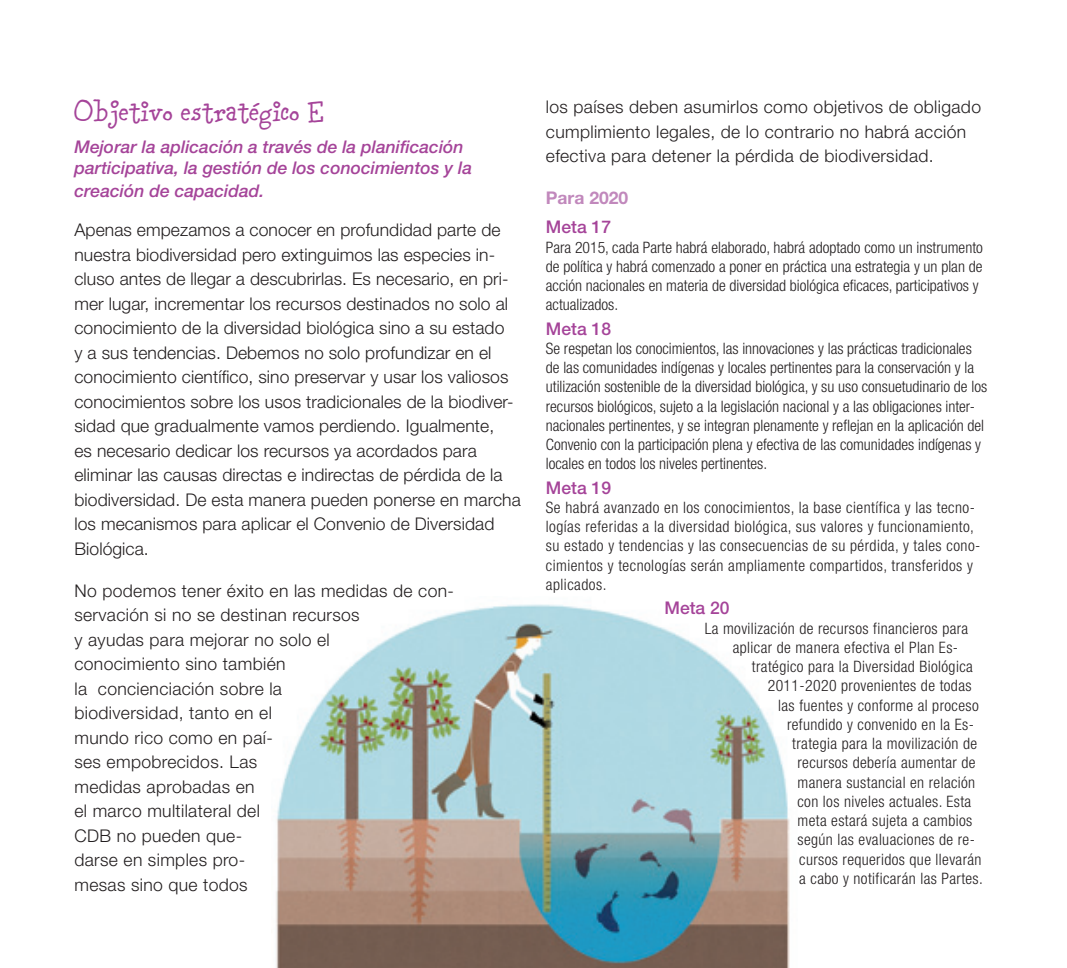
<style>
.page{position:relative;width:1067px;height:968px;background:#fff}
.page>*{position:absolute;margin:0;border:0;box-sizing:border-box;transform-origin:0 0}
.t1{font:42px "Carnation cp";color:#a54499}
.t2{font:300 17.5px/24.5px "Helvetica Neue";letter-spacing:.005em;color:#231f20}
.t3{font:italic 500 17.5px/21.5px "Helvetica Neue";color:#a54499}
.t4{font:500 17.5px "Helvetica Neue";color:#a54499}
.t5{font:700 17.5px "Helvetica Neue";color:#c188bc}
.t6{font:300 condensed 15.75px/19.2px "Helvetica Neue";letter-spacing:.005em;color:#231f20}
.t7{font:300 condensed 15.75px "Helvetica Neue";letter-spacing:.025em;color:#231f20}
.t8{font:300 condensed 15.75px/19.2px "Helvetica Neue";letter-spacing:.03em;color:#231f20}
</style>
<div class="page">
<img style="left:276px;top:604px;width:514px;height:363px">
<h1 class="t1" style="left:74px;top:93px;width:251px">Objetivo estratégico E</h1>
<p class="t3" style="left:74px;top:136px;width:399px">Mejorar la aplicación a través de la planificación participativa, la gestión de los conocimientos y la creación de capacidad.</p>
<p class="t2" style="left:74px;top:217px;width:448px">Apenas empezamos a conocer en profundidad parte de nuestra biodiversidad pero extinguimos las especies in&shy;cluso antes de llegar a descubrirlas. Es necesario, en pri&shy;mer lugar, incrementar los recursos destinados no solo al conocimiento de la diversidad biológica sino a su estado<br>y a sus tendencias. Debemos no solo profundizar en el conocimiento científico, sino preservar y usar los valiosos conocimientos sobre los usos tradicionales de la biodiver&shy;sidad que gradualmente vamos perdiendo. Igualmente,<br>es necesario dedicar los recursos ya acordados para eliminar las causas directas e indirectas de pérdida de la biodiversidad. De esta manera pueden ponerse en marcha los mecanismos para aplicar el Convenio de Diversidad Biológica.</p>
<p class="t2" style="left:74px;top:577px;width:381px">No podemos tener éxito en las medidas de con&shy;servación si no se destinan recursos<br>y ayudas para mejorar no solo el<br>conocimiento sino también<br>la concienciación sobre la<br>biodiversidad, tanto en el<br>mundo rico como en paí-<br>ses empobrecidos. Las<br>medidas aprobadas en<br>el marco multilateral del<br>CDB no pueden que-<br>darse en simples pro-<br>mesas sino que todos</p>
<p class="t2" style="left:546px;top:94px;width:437px">los países deben asumirlos como objetivos de obligado cumplimiento legales, de lo contrario no habrá acción efectiva para detener la pérdida de biodiversidad.</p>
<p class="t5" style="left:546px;top:187px;width:84px">Para 2020</p>
<p class="t4" style="left:546px;top:217px;width:67px">Meta 17</p>
<p class="t6" style="left:546px;top:237px;width:438px">Para 2015, cada Parte habrá elaborado, habrá adoptado como un instrumento de política y habrá comenzado a poner en práctica una estrategia y un plan de acción nacionales en materia de diversidad biológica eficaces, participativos y actualizados.</p>
<p class="t4" style="left:546px;top:318px;width:67px">Meta 18</p>
<p class="t6" style="left:546px;top:338px;width:443px">Se respetan los conocimientos, las innovaciones y las prácticas tradicionales de las comunidades indígenas y locales pertinentes para la conservación y la utilización sostenible de la diversidad biológica, y su uso consuetudinario de los recursos biológicos, sujeto a la legislación nacional y a las obligaciones inter&shy;nacionales pertinentes, y se integran plenamente y reflejan en la aplicación del Convenio con la participación plena y efectiva de las comunidades indígenas y locales en todos los niveles pertinentes.</p>
<p class="t4" style="left:546px;top:477px;width:67px">Meta 19</p>
<p class="t8" style="left:546px;top:497px;width:436px">Se habrá avanzado en los conocimientos, la base científica y las tecno&shy;logías referidas a la diversidad biológica, sus valores y funcionamiento, su estado y tendencias y las consecuencias de su pérdida, y tales cono&shy;cimientos y tecnologías serán ampliamente compartidos, transferidos y aplicados.</p>
<p class="t4" style="left:664px;top:597px;width:67px">Meta 20</p>
<p class="t7" style="left:704px;top:618px;width:265px">La movilización de recursos financieros para</p>
<p class="t7" style="left:732px;top:638px;width:227px">aplicar de manera efectiva el Plan Es-</p>
<p class="t7" style="left:752px;top:657px;width:222px">tratégico para la Diversidad Biológica</p>
<p class="t7" style="left:767px;top:676px;width:205px">2011-2020 provenientes de todas</p>
<p class="t7" style="left:778px;top:695px;width:202px">las fuentes y conforme al proceso</p>
<p class="t7" style="left:787px;top:715px;width:188px">refundido y convenido en la Es-</p>
<p class="t7" style="left:792px;top:734px;width:186px">trategia para la movilización de</p>
<p class="t7" style="left:797px;top:753px;width:179px">recursos debería aumentar de</p>
<p class="t7" style="left:797px;top:772px;width:179px">manera sustancial en relación</p>
<p class="t7" style="left:797px;top:792px;width:175px">con los niveles actuales. Esta</p>
<p class="t7" style="left:797px;top:811px;width:176px">meta estará sujeta a cambios</p>
<p class="t7" style="left:797px;top:830px;width:179px">según las evaluaciones de re-</p>
<p class="t7" style="left:799px;top:849px;width:184px">cursos requeridos que llevarán</p>
<p class="t7" style="left:799px;top:869px;width:185px">a cabo y notificarán las Partes.</p>
</div>
